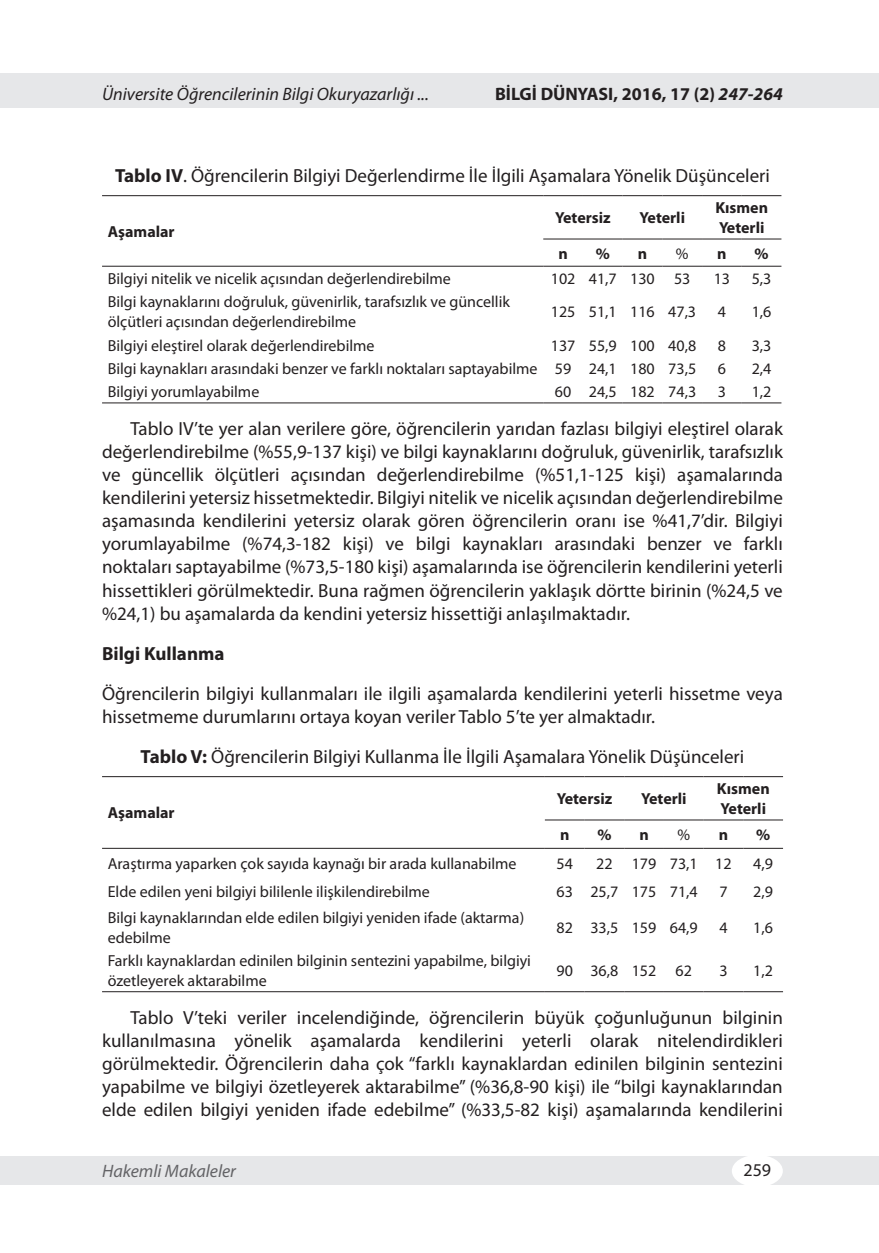
<style>
.page{position:relative;width:879px;height:1253px;background:#fff}
.page>*{position:absolute;margin:0;border:0;box-sizing:border-box;transform-origin:0 0}
.t1{font:19px/23px "Myriad Pro";color:#231f20;text-align:justify}
.t2{font:700 19px "Myriad Pro";color:#231f20}
.t3{font:italic 18px "Myriad Pro";color:#231f20}
.t4{font:700 18px "Myriad Pro";color:#231f20}
.t5{font:italic 18px "Myriad Pro";color:#636366}
.t6{font:18px "Myriad Pro";color:#231f20}
.t7{font:16px/20px "Myriad Pro";color:#231f20}
.t8{font:700 16px/20px "Myriad Pro";color:#231f20}
.s1{font-style:italic}
.s2{font-weight:700}
</style>
<div class="page">
<div style="left:0;top:74px;width:879px;height:34px;background:#e6e7e9"></div>
<div style="left:0;top:1156px;width:879px;height:28px;background:#e6e7e9"></div>
<div style="left:732px;top:1155px;width:51px;height:32px;background:#fff;border-radius:50%"></div>
<hr style="left:102px;top:195px;width:441px;height:1px;background:#231f20">
<hr style="left:102px;top:266px;width:441px;height:1px;background:#231f20">
<hr style="left:543px;top:195px;width:40px;height:1px;background:#231f20">
<hr style="left:583px;top:195px;width:39px;height:1px;background:#231f20">
<hr style="left:622px;top:195px;width:40px;height:1px;background:#231f20">
<hr style="left:662px;top:195px;width:40px;height:1px;background:#231f20">
<hr style="left:702px;top:195px;width:40px;height:1px;background:#231f20">
<hr style="left:742px;top:195px;width:39px;height:1px;background:#231f20">
<hr style="left:543px;top:239px;width:40px;height:1px;background:#231f20">
<hr style="left:583px;top:239px;width:39px;height:1px;background:#231f20">
<hr style="left:622px;top:239px;width:40px;height:1px;background:#231f20">
<hr style="left:662px;top:239px;width:40px;height:1px;background:#231f20">
<hr style="left:702px;top:239px;width:40px;height:1px;background:#231f20">
<hr style="left:742px;top:239px;width:39px;height:1px;background:#231f20">
<hr style="left:543px;top:266px;width:40px;height:1px;background:#231f20">
<hr style="left:583px;top:266px;width:39px;height:1px;background:#231f20">
<hr style="left:622px;top:266px;width:40px;height:1px;background:#231f20">
<hr style="left:662px;top:266px;width:40px;height:1px;background:#231f20">
<hr style="left:702px;top:266px;width:40px;height:1px;background:#231f20">
<hr style="left:742px;top:266px;width:39px;height:1px;background:#231f20">
<hr style="left:102px;top:402px;width:441px;height:1px;background:#231f20">
<hr style="left:543px;top:402px;width:40px;height:1px;background:#231f20">
<hr style="left:583px;top:402px;width:39px;height:1px;background:#231f20">
<hr style="left:622px;top:402px;width:40px;height:1px;background:#231f20">
<hr style="left:662px;top:402px;width:40px;height:1px;background:#231f20">
<hr style="left:702px;top:402px;width:40px;height:1px;background:#231f20">
<hr style="left:742px;top:402px;width:39px;height:1px;background:#231f20">
<hr style="left:102px;top:776px;width:443px;height:1px;background:#231f20">
<hr style="left:102px;top:848px;width:443px;height:1px;background:#231f20">
<hr style="left:545px;top:776px;width:39px;height:1px;background:#231f20">
<hr style="left:584px;top:776px;width:40px;height:1px;background:#231f20">
<hr style="left:624px;top:776px;width:40px;height:1px;background:#231f20">
<hr style="left:664px;top:776px;width:39px;height:1px;background:#231f20">
<hr style="left:703px;top:776px;width:40px;height:1px;background:#231f20">
<hr style="left:743px;top:776px;width:40px;height:1px;background:#231f20">
<hr style="left:545px;top:819px;width:39px;height:1px;background:#231f20">
<hr style="left:584px;top:819px;width:40px;height:1px;background:#231f20">
<hr style="left:624px;top:819px;width:40px;height:1px;background:#231f20">
<hr style="left:664px;top:819px;width:39px;height:1px;background:#231f20">
<hr style="left:703px;top:819px;width:40px;height:1px;background:#231f20">
<hr style="left:743px;top:819px;width:40px;height:1px;background:#231f20">
<hr style="left:545px;top:848px;width:39px;height:1px;background:#231f20">
<hr style="left:584px;top:848px;width:40px;height:1px;background:#231f20">
<hr style="left:624px;top:848px;width:40px;height:1px;background:#231f20">
<hr style="left:664px;top:848px;width:39px;height:1px;background:#231f20">
<hr style="left:703px;top:848px;width:40px;height:1px;background:#231f20">
<hr style="left:743px;top:848px;width:40px;height:1px;background:#231f20">
<hr style="left:102px;top:991px;width:443px;height:1px;background:#231f20">
<hr style="left:545px;top:991px;width:39px;height:1px;background:#231f20">
<hr style="left:584px;top:991px;width:40px;height:1px;background:#231f20">
<hr style="left:624px;top:991px;width:40px;height:1px;background:#231f20">
<hr style="left:664px;top:991px;width:39px;height:1px;background:#231f20">
<hr style="left:703px;top:991px;width:40px;height:1px;background:#231f20">
<hr style="left:743px;top:991px;width:40px;height:1px;background:#231f20">
<p class="t3" style="left:102px;top:83px;width:328px">Üniversite Öğrencilerinin Bilgi Okuryazarlığı ...</p>
<p class="t4" style="left:495px;top:82px;width:289px">BİLGİ DÜNYASI, 2016, 17 (2) <span class="s1">247-264</span></p>
<p class="t1" style="left:115px;top:163px;width:656px"><span class="s2">Tablo IV</span>. Öğrencilerin Bilgiyi Değerlendirme İle İlgili Aşamalara Yönelik Düşünceleri</p>
<p class="t8" style="left:108px;top:221px;width:68px">Aşamalar</p>
<p class="t8" style="left:555px;top:207px;width:57px">Yetersiz</p>
<p class="t8" style="left:639px;top:207px;width:47px">Yeterli</p>
<p class="t8" style="left:715px;top:197px;width:54px">Kısmen<br>Yeterli</p>
<p class="t8" style="left:558px;top:243px;width:11px">n</p>
<p class="t8" style="left:596px;top:243px;width:16px">%</p>
<p class="t8" style="left:638px;top:243px;width:11px">n</p>
<p class="t7" style="left:676px;top:243px;width:14px">%</p>
<p class="t8" style="left:717px;top:243px;width:11px">n</p>
<p class="t8" style="left:754px;top:243px;width:16px">%</p>
<p class="t7" style="left:108px;top:268px;width:345px">Bilgiyi nitelik ve nicelik açısından değerlendirebilme</p>
<p class="t7" style="left:551px;top:268px;width:141px">102 41,7 130 53</p>
<p class="t7" style="left:713px;top:268px;width:18px">13</p>
<p class="t7" style="left:752px;top:268px;width:21px">5,3</p>
<p class="t7" style="left:108px;top:292px;width:404px">Bilgi kaynaklarını doğruluk, güvenirlik, tarafsızlık ve güncellik ölçütleri açısından değerlendirebilme</p>
<p class="t7" style="left:551px;top:302px;width:147px">125 51,1 116 47,3</p>
<p class="t7" style="left:718px;top:302px;width:10px">4</p>
<p class="t7" style="left:752px;top:302px;width:21px">1,6</p>
<p class="t7" style="left:108px;top:335px;width:268px">Bilgiyi eleştirel olarak değerlendirebilme</p>
<p class="t7" style="left:551px;top:335px;width:147px">137 55,9 100 40,8</p>
<p class="t7" style="left:718px;top:335px;width:10px">8</p>
<p class="t7" style="left:752px;top:335px;width:21px">3,3</p>
<p class="t7" style="left:108px;top:358px;width:590px">Bilgi kaynakları arasındaki benzer ve farklı noktaları saptayabilme 59 24,1 180 73,5</p>
<p class="t7" style="left:718px;top:358px;width:10px">6</p>
<p class="t7" style="left:752px;top:358px;width:21px">2,4</p>
<p class="t7" style="left:108px;top:382px;width:153px">Bilgiyi yorumlayabilme</p>
<p class="t7" style="left:555px;top:382px;width:143px">60 24,5 182 74,3</p>
<p class="t7" style="left:718px;top:382px;width:10px">3</p>
<p class="t7" style="left:752px;top:382px;width:21px">1,2</p>
<p class="t1" style="left:102px;top:417px;width:682px;text-indent:28px">Tablo IV’te yer alan verilere göre, öğrencilerin yarıdan fazlası bilgiyi eleştirel olarak değerlendirebilme (%55,9-137 kişi) ve bilgi kaynaklarını doğruluk, güvenirlik, tarafsızlık ve güncellik ölçütleri açısından değerlendirebilme (%51,1-125 kişi) aşamalarında kendilerini yetersiz hissetmektedir. Bilgiyi nitelik ve nicelik açısından değerlendirebilme aşamasında kendilerini yetersiz olarak gören öğrencilerin oranı ise %41,7’dir. Bilgiyi yorumlayabilme (%74,3-182 kişi) ve bilgi kaynakları arasındaki benzer ve farklı noktaları saptayabilme (%73,5-180 kişi) aşamalarında ise öğrencilerin kendilerini yeterli hissettikleri görülmektedir. Buna rağmen öğrencilerin yaklaşık dörtte birinin (%24,5 ve %24,1) bu aşamalarda da kendini yetersiz hissettiği anlaşılmaktadır.</p>
<p class="t2" style="left:102px;top:641px;width:124px">Bilgi Kullanma</p>
<p class="t1" style="left:102px;top:681px;width:682px">Öğrencilerin bilgiyi kullanmaları ile ilgili aşamalarda kendilerini yeterli hissetme veya hissetmeme durumlarını ortaya koyan veriler Tablo 5’te yer almaktadır.</p>
<p class="t1" style="left:141px;top:744px;width:605px"><span class="s2">Tablo V:</span> Öğrencilerin Bilgiyi Kullanma İle İlgili Aşamalara Yönelik Düşünceleri</p>
<p class="t8" style="left:108px;top:803px;width:68px">Aşamalar</p>
<p class="t8" style="left:557px;top:788px;width:57px">Yetersiz</p>
<p class="t8" style="left:641px;top:788px;width:47px">Yeterli</p>
<p class="t8" style="left:717px;top:778px;width:54px">Kısmen<br>Yeterli</p>
<p class="t8" style="left:560px;top:824px;width:11px">n</p>
<p class="t8" style="left:597px;top:824px;width:16px">%</p>
<p class="t8" style="left:639px;top:824px;width:11px">n</p>
<p class="t7" style="left:677px;top:824px;width:14px">%</p>
<p class="t8" style="left:719px;top:824px;width:11px">n</p>
<p class="t8" style="left:756px;top:824px;width:16px">%</p>
<p class="t7" style="left:108px;top:853px;width:410px">Araştırma yaparken çok sayıda kaynağı bir arada kullanabilme</p>
<p class="t7" style="left:556px;top:853px;width:18px">54</p>
<p class="t7" style="left:596px;top:853px;width:137px">22 179 73,1 12</p>
<p class="t7" style="left:753px;top:853px;width:21px">4,9</p>
<p class="t7" style="left:108px;top:881px;width:324px">Elde edilen yeni bilgiyi bililenle ilişkilendirebilme</p>
<p class="t7" style="left:556px;top:881px;width:143px">63 25,7 175 71,4</p>
<p class="t7" style="left:719px;top:881px;width:10px">7</p>
<p class="t7" style="left:753px;top:881px;width:21px">2,9</p>
<p class="t7" style="left:108px;top:907px;width:418px">Bilgi kaynaklarından elde edilen bilgiyi yeniden ifade (aktarma) edebilme</p>
<p class="t7" style="left:556px;top:917px;width:143px">82 33,5 159 64,9</p>
<p class="t7" style="left:719px;top:917px;width:10px">4</p>
<p class="t7" style="left:753px;top:917px;width:21px">1,6</p>
<p class="t7" style="left:108px;top:950px;width:425px">Farklı kaynaklardan edinilen bilginin sentezini yapabilme, bilgiyi özetleyerek aktarabilme</p>
<p class="t7" style="left:556px;top:960px;width:137px">90 36,8 152 62</p>
<p class="t7" style="left:719px;top:960px;width:10px">3</p>
<p class="t7" style="left:753px;top:960px;width:21px">1,2</p>
<p class="t1" style="left:102px;top:1006px;width:682px;text-indent:28px">Tablo V’teki veriler incelendiğinde, öğrencilerin büyük çoğunluğunun bilginin kullanılmasına yönelik aşamalarda kendilerini yeterli olarak nitelendirdikleri görülmektedir. Öğrencilerin daha çok “farklı kaynaklardan edinilen bilginin sentezini yapabilme ve bilgiyi özetleyerek aktarabilme” (%36,8-90 kişi) ile “bilgi kaynaklarından elde edilen bilgiyi yeniden ifade edebilme” (%33,5-82 kişi) aşamalarında kendilerini</p>
<p class="t5" style="left:102px;top:1160px;width:135px">Hakemli Makaleler</p>
<p class="t6" style="left:743px;top:1159px;width:29px">259</p>
</div>
